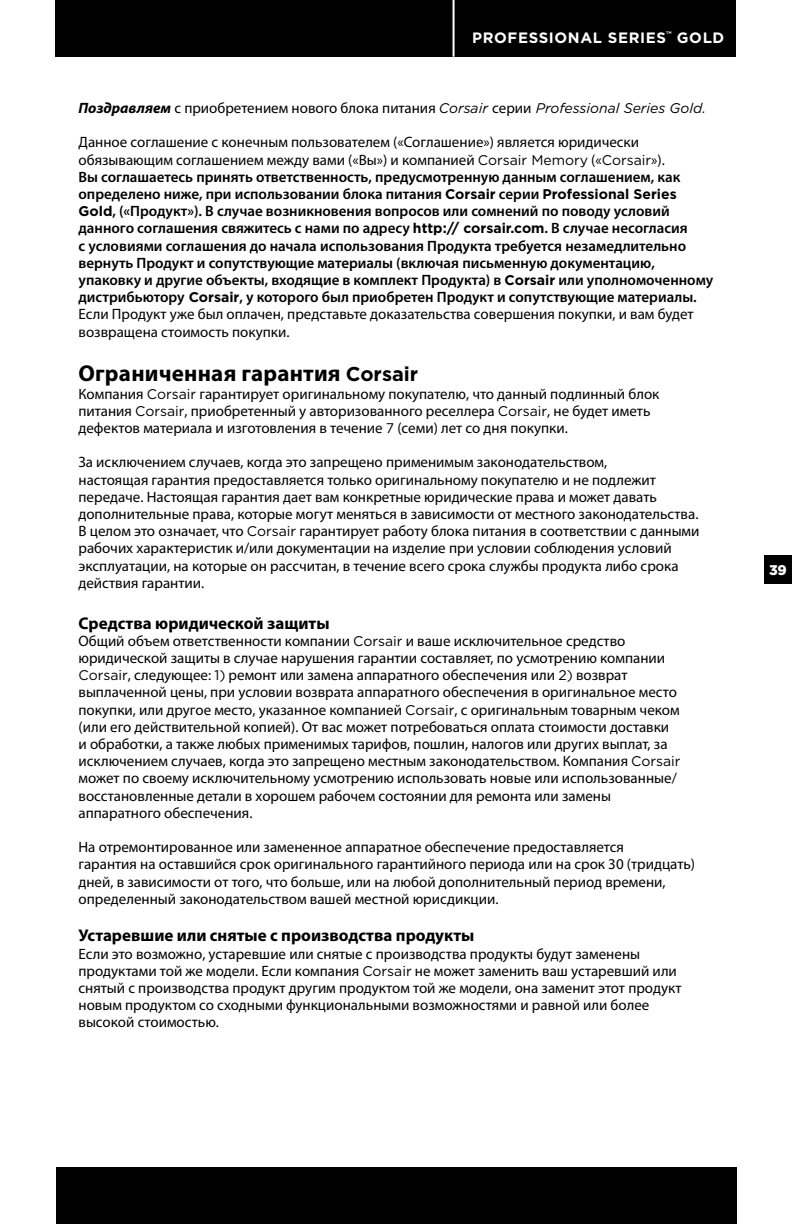
<style>
.page{position:relative;width:792px;height:1224px;background:#fff}
.page>*{position:absolute;margin:0;border:0;box-sizing:border-box;transform-origin:0 0}
.t1{font:700 23px "Myriad Pro";letter-spacing:.01em;color:#000}
.t2{font:700 17px "Myriad Pro";color:#000}
.t3{font:15px/17.2px "Myriad Pro";color:#000}
.t4{font:600 15px/17.2px "Myriad Pro";color:#000}
.t5{font:700 15px "Gotham";letter-spacing:.04em;color:#fff}
.t6{font:900 14px "Gotham";color:#fff}
.s1{font-weight:700;font-style:italic}
.s2{font-family:"Gotham";font-style:italic;font-size:14px}
.s3{font-weight:400}
.s4{font-family:"Gotham";font-weight:400;font-size:14px}
.s5{font-family:"Gotham";font-weight:700;font-size:14px}
.s6{font-family:"Gotham";font-size:20px}
.s7{font-family:"Gotham";font-size:14px}
</style>
<div class="page">
<div style="left:764px;top:556px;width:28px;height:28px;background:#000"></div>
<div style="left:56px;top:0;width:680px;height:57px;background:#000"></div>
<div style="left:56px;top:1167px;width:680px;height:57px;background:#000"></div>
<hr style="left:453px;top:0;width:2px;height:57px;background:#fff">
<p class="t5" style="left:472px;top:28px;width:254px">PROFESSIONAL SERIES<sup>™</sup> GOLD</p>
<p class="t3" style="left:79px;top:99px;width:629px"><span class="s1">Поздравляем</span> с приобретением нового блока питания <span class="s2">Corsair</span> серии <span class="s2">Professional Series Gold.</span></p>
<p class="t4" style="left:79px;top:133px;width:636px"><span class="s3">Данное соглашение с конечным пользователем («Соглашение») является юридически обязывающим соглашением между вами («Вы») и компанией</span> <span class="s4">Corsair Memory</span> <span class="s3">(«</span><span class="s4">Corsair</span><span class="s3">»).<br></span>Вы соглашаетесь принять ответственность, предусмотренную данным соглашением, как определено ниже, при использовании блока питания <span class="s5">Corsair</span> серии <span class="s5">Professional Series Gold</span>, («Продукт»). В случае возникновения вопросов или сомнений по поводу условий данного соглашения свяжитесь с нами по адресу <span class="s5">http:// corsair.com</span>. В случае несогласия<br>с условиями соглашения до начала использования Продукта требуется незамедлительно вернуть Продукт и сопутствующие материалы (включая письменную документацию, упаковку и другие объекты, входящие в комплект Продукта) в <span class="s5">Corsair</span> или уполномоченному дистрибьютору <span class="s5">Corsair</span>, у которого был приобретен Продукт и сопутствующие материалы.<br><span class="s3">Если Продукт уже был оплачен, представьте доказательства совершения покупки, и вам будет возвращена стоимость покупки.</span></p>
<h1 class="t1" style="left:79px;top:359px;width:341px">Ограниченная гарантия <span class="s6">Corsair</span></h1>
<p class="t3" style="left:79px;top:385px;width:582px">Компания <span class="s7">Corsair</span> гарантирует оригинальному покупателю, что данный подлинный блок питания <span class="s7">Corsair</span>, приобретенный у авторизованного реселлера <span class="s7">Corsair</span>, не будет иметь дефектов материала и изготовления в течение <span class="s7">7</span> (семи) лет со дня покупки.</p>
<p class="t3" style="left:79px;top:454px;width:623px">За исключением случаев, когда это запрещено применимым законодательством,<br>настоящая гарантия предоставляется только оригинальному покупателю и не подлежит передаче. Настоящая гарантия дает вам конкретные юридические права и может давать дополнительные права, которые могут меняться в зависимости от местного законодательства.<br>В целом это означает, что <span class="s7">Corsair</span> гарантирует работу блока питания в соответствии с данными рабочих характеристик и/или документации на изделие при условии соблюдения условий эксплуатации, на которые он рассчитан, в течение всего срока службы продукта либо срока действия гарантии.</p>
<p class="t2" style="left:79px;top:612px;width:253px">Средства юридической защиты</p>
<p class="t3" style="left:79px;top:632px;width:604px">Общий объем ответственности компании <span class="s7">Corsair</span> и ваше исключительное средство юридической защиты в случае нарушения гарантии составляет, по усмотрению компании <span class="s7">Corsair</span>, следующее: <span class="s7">1)</span> ремонт или замена аппаратного обеспечения или <span class="s7">2)</span> возврат выплаченной цены, при условии возврата аппаратного обеспечения в оригинальное место покупки, или другое место, указанное компанией <span class="s7">Corsair</span>, с оригинальным товарным чеком (или его действительной копией). От вас может потребоваться оплата стоимости доставки и обработки, а также любых применимых тарифов, пошлин, налогов или других выплат, за исключением случаев, когда это запрещено местным законодательством. Компания <span class="s7">Corsair </span>может по своему исключительному усмотрению использовать новые или использованные/ восстановленные детали в хорошем рабочем состоянии для ремонта или замены аппаратного обеспечения.</p>
<p class="t3" style="left:79px;top:838px;width:618px">На отремонтированное или замененное аппаратное обеспечение предоставляется<br>гарантия на оставшийся срок оригинального гарантийного периода или на срок 30 (тридцать) дней, в зависимости от того, что больше, или на любой дополнительный период времени, определенный законодательством вашей местной юрисдикции.</p>
<p class="t2" style="left:79px;top:925px;width:397px">Устаревшие или снятые с производства продукты</p>
<p class="t3" style="left:79px;top:945px;width:605px">Если это возможно, устаревшие или снятые с производства продукты будут заменены продуктами той же модели. Если компания <span class="s7">Corsair</span> не может заменить ваш устаревший или снятый с производства продукт другим продуктом той же модели, она заменит этот продукт новым продуктом со сходными функциональными возможностями и равной или более высокой стоимостью.</p>
<p class="t6" style="left:769px;top:560px;width:19px">39</p>
</div>
